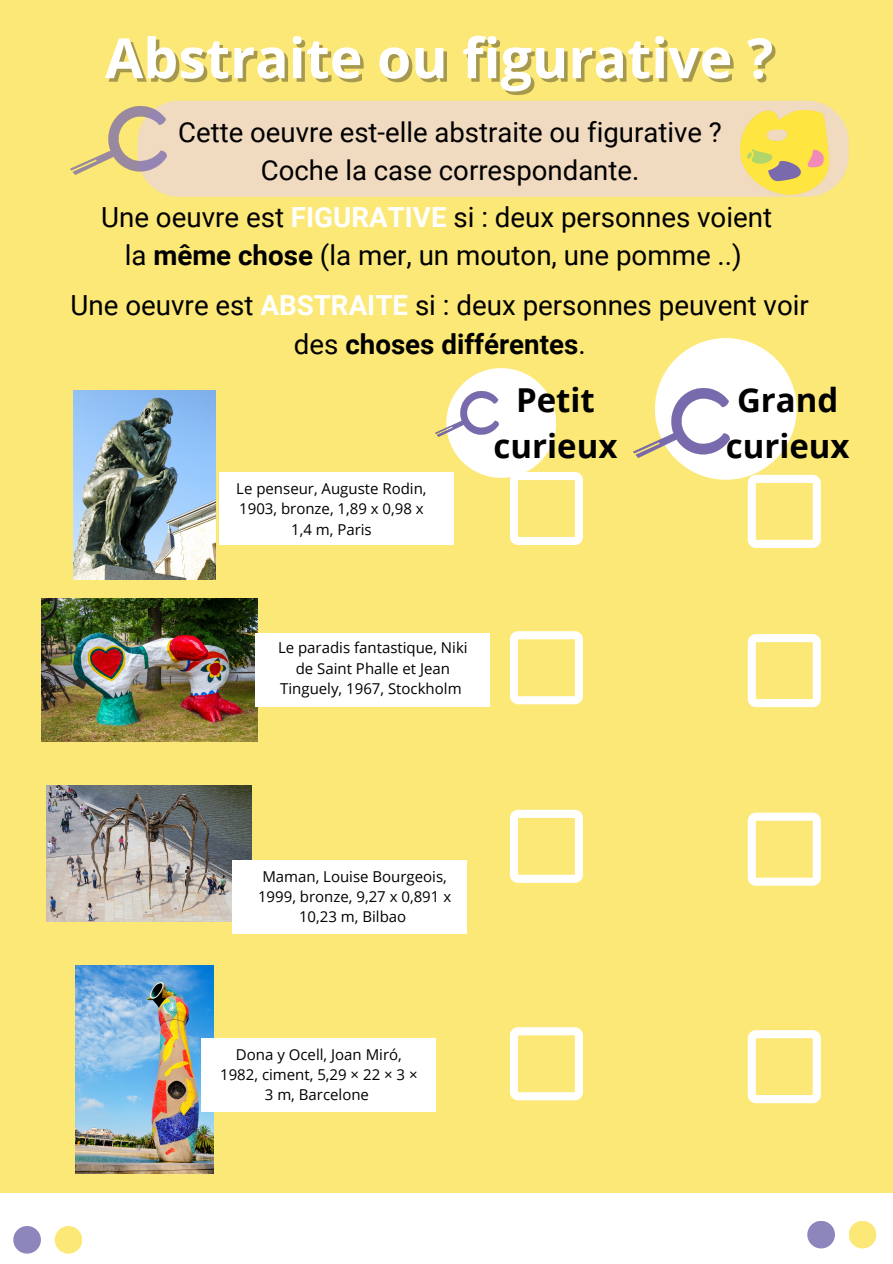
<style>
.page{position:relative;width:893px;height:1264px;background:#fff}
.page>*{position:absolute;margin:0;border:0;box-sizing:border-box;transform-origin:0 0}
.t1{font:700 55.5px "Open Sans";color:#fff}
.t2{font:700 33px "Open Sans";color:#000}
.t3{font:27.75px "Roboto";color:#000}
.t4{font:700 27.75px "Roboto";color:#000}
.t5{font:27.6px "Roboto";color:#000}
.t6{font:15px/20.2px "Open Sans";color:#000;text-align:center}
.s1{font-weight:700;color:#fff}
.s2{font-weight:700}
.s3{font-weight:400}
</style>
<div class="page">
<div style="left:0;top:0;width:892px;height:1262px;background:#fce876"></div>
<div style="left:0;top:1193px;width:892px;height:69px;background:#fff"></div>
<div style="left:13px;top:1225px;width:28px;height:28px;background:#8d86bd;border-radius:50%"></div>
<div style="left:55px;top:1225px;width:27px;height:28px;background:#fce876;border-radius:50%"></div>
<div style="left:807px;top:1220px;width:27px;height:28px;background:#8d86bd;border-radius:50%"></div>
<div style="left:848px;top:1220px;width:28px;height:28px;background:#fce876;border-radius:50%"></div>
<img style="left:74px;top:390px;width:141px;height:189px">
<img style="left:75px;top:965px;width:138px;height:208px">
<img style="left:41px;top:598px;width:216px;height:144px">
<img style="left:47px;top:785px;width:204px;height:136px">
<svg style="left:510px;top:472px;width:73px;height:73px"></svg>
<svg style="left:747px;top:475px;width:73px;height:73px"></svg>
<svg style="left:510px;top:631px;width:73px;height:73px"></svg>
<svg style="left:747px;top:634px;width:73px;height:73px"></svg>
<svg style="left:510px;top:809px;width:73px;height:73px"></svg>
<svg style="left:747px;top:812px;width:73px;height:73px"></svg>
<svg style="left:510px;top:1027px;width:73px;height:73px"></svg>
<svg style="left:747px;top:1030px;width:73px;height:73px"></svg>
<div style="left:446px;top:368px;width:110px;height:110px;background:#fff;border-radius:50%"></div>
<img style="left:435px;top:391px;width:63px;height:45px">
<div style="left:655px;top:338px;width:141px;height:142px;background:#fff;border-radius:50%"></div>
<img style="left:633px;top:389px;width:96px;height:68px">
<div style="left:233px;top:860px;width:233px;height:73px;background:#fff"></div>
<div style="left:201px;top:1038px;width:234px;height:72px;background:#fff"></div>
<div style="left:143px;top:101px;width:705px;height:96px;background:#f0dac0"></div>
<div style="left:256px;top:633px;width:234px;height:73px;background:#fff"></div>
<div style="left:219px;top:472px;width:234px;height:73px;background:#fff"></div>
<img style="left:70px;top:106px;width:96px;height:69px">
<img style="left:740px;top:111px;width:88px;height:83px">
<p class="t1" style="left:105px;top:19px;width:669px">Abstraite ou figurative ?</p>
<p class="t5" style="left:178px;top:117px;width:545px">Cette oeuvre est-elle abstraite ou figurative ?</p>
<p class="t5" style="left:261px;top:155px;width:380px">Coche la case correspondante.</p>
<p class="t3" style="left:101px;top:201px;width:672px">Une oeuvre est <span class="s1">FIGURATIVE</span> si : deux personnes voient</p>
<p class="t3" style="left:125px;top:239px;width:618px">la <span class="s2">même chose</span> (la mer, un mouton, une pomme ..)</p>
<p class="t3" style="left:71px;top:290px;width:739px">Une oeuvre est <span class="s1">ABSTRAITE</span> si : deux personnes peuvent voir</p>
<p class="t4" style="left:294px;top:328px;width:293px"><span class="s3">des</span> choses différentes<span class="s3">.</span></p>
<p class="t6" style="left:236px;top:478px;width:192px">Le penseur, Auguste Rodin,<br>1903, bronze, 1,89 x 0,98 x<br>1,4 m, Paris</p>
<p class="t2" style="left:516px;top:376px;width:80px">Petit</p>
<p class="t2" style="left:493px;top:422px;width:125px">curieux</p>
<p class="t6" style="left:278px;top:637px;width:191px">Le paradis fantastique, Niki de Saint Phalle et Jean<br>Tinguely, 1967, Stockholm</p>
<p class="t6" style="left:258px;top:866px;width:195px">Maman, Louise Bourgeois,<br>1999, bronze, 9,27 x 0,891 x<br>10,23 m, Bilbao</p>
<p class="t6" style="left:220px;top:1044px;width:199px">Dona y Ocell, Joan Miró,<br>1982, ciment, 5,29 × 22 × 3 ×<br>3 m, Barcelone</p>
<p class="t2" style="left:737px;top:376px;width:103px">Grand</p>
<p class="t2" style="left:725px;top:422px;width:125px">curieux</p>
</div>
